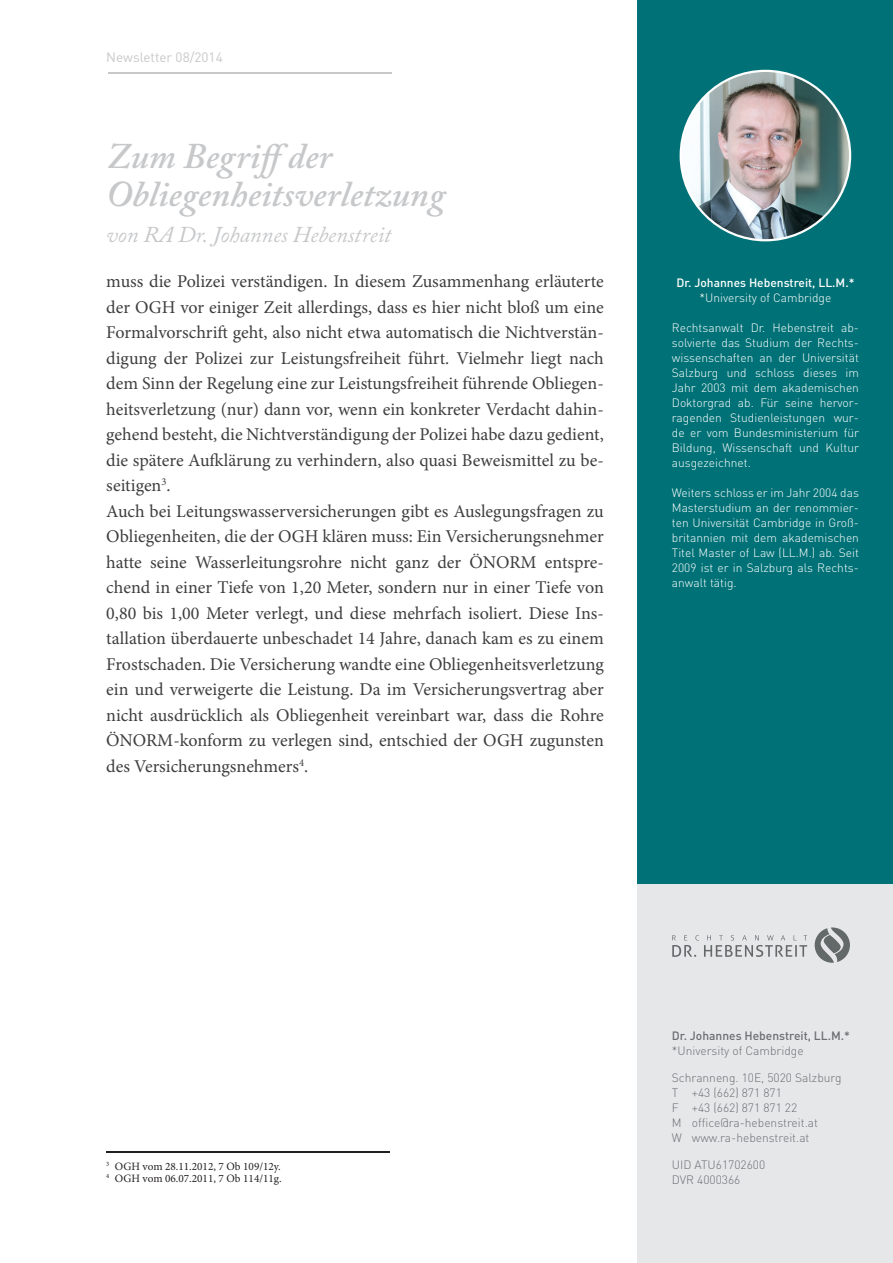
<style>
.page{position:relative;width:893px;height:1263px;background:#fff}
.page>*{position:absolute;margin:0;border:0;box-sizing:border-box;transform-origin:0 0}
.t1{font:italic 600 36px/37.5px "Adobe Caslon Pro";color:#c7c8ca}
.t2{font:italic 22.5px "Adobe Caslon Pro";color:#c7c8ca}
.t3{font:18px/25.5px "Minion Pro";color:#3e3e3f}
.t4{font:13.5px "DIN Pro";color:#c7c8ca}
.t5{font:300 12px/15px "DIN Pro";color:#fff;text-align:justify}
.t6{font:300 12px/15px "DIN Pro";color:#6c6d70}
.t7{font:500 12px "DIN Pro";color:#6c6d70}
.t8{font:500 12px "DIN Pro";color:#fff}
.t9{font:11.25px/12px "Minion Pro";color:#231f20}
</style>
<div class="page">
<div style="left:638px;top:0;width:255px;height:885px;background:#007277"></div>
<div style="left:638px;top:885px;width:255px;height:378px;background:#e6e7e9"></div>
<img style="left:680px;top:70px;width:171px;height:171px">
<svg style="left:815px;top:927px;width:35px;height:36px"></svg>
<svg style="left:672px;top:935px;width:135px;height:22px"></svg>
<hr style="left:106px;top:1151px;width:284px;height:1px;background:#231f20">
<hr style="left:108px;top:72px;width:283px;height:1px;background:#c7c8ca">
<p class="t4" style="left:106px;top:47px;width:118px">Newsletter 08/2014</p>
<h1 class="t1" style="left:106px;top:137px;width:340px">Zum Begriffder<br>Obliegenheitsverletzung</h1>
<p class="t2" style="left:106px;top:221px;width:286px">von RA Dr. Johannes Hebenstreit</p>
<p class="t3" style="left:106px;top:269px;width:499px">muss die Polizei verständigen. In diesem Zusammenhang erläuterte der OGH vor einiger Zeit allerdings, dass es hier nicht bloß um eine Formalvorschrift geht, also nicht etwa automatisch die Nichtverstän&shy;digung der Polizei zur Leistungsfreiheit führt. Vielmehr liegt nach dem Sinn der Regelung eine zur Leistungsfreiheit führende Obliegen&shy;heitsverletzung (nur) dann vor, wenn ein konkreter Verdacht dahin&shy;gehend besteht, die Nichtverständigung der Polizei habe dazu gedient, die spätere Aufklärung zu verhindern, also quasi Beweismittel zu be&shy;seitigen<sup>3</sup>.<br>Auch bei Leitungswasserversicherungen gibt es Auslegungsfragen zu Obliegenheiten, die der OGH klären muss: Ein Versicherungsnehmer hatte seine Wasserleitungsrohre nicht ganz der ÖNORM entspre&shy;chend in einer Tiefe von 1,20 Meter, sondern nur in einer Tiefe von 0,80 bis 1,00 Meter verlegt, und diese mehrfach isoliert. Diese Ins&shy;tallation überdauerte unbeschadet 14 Jahre, danach kam es zu einem Frostschaden. Die Versicherung wandte eine Obliegenheitsverletzung ein und verweigerte die Leistung. Da im Versicherungsvertrag aber nicht ausdrücklich als Obliegenheit vereinbart war, dass die Rohre ÖNORM-konform zu verlegen sind, entschied der OGH zugunsten des Versicherungsnehmers<sup>4</sup>.</p>
<p class="t8" style="left:676px;top:274px;width:180px">Dr. Johannes Hebenstreit, LL.M.*</p>
<p class="t5" style="left:699px;top:289px;width:133px">*University of Cambridge</p>
<p class="t5" style="left:672px;top:319px;width:189px">Rechtsanwalt Dr. Hebenstreit ab&shy;solvierte das Studium der Rechts&shy;wissenschaften an der Universität Salzburg und schloss dieses im Jahr 2003 mit dem akademischen Doktorgrad ab. Für seine hervor&shy;ragenden Studienleistungen wur&shy;de er vom Bundesministerium für Bildung, Wissenschaft und Kultur ausgezeichnet.</p>
<p class="t5" style="left:672px;top:484px;width:189px">Weiters schloss er im Jahr 2004 das Masterstudium an der renommier&shy;ten Universität Cambridge in Groß&shy;britannien mit dem akademischen Titel Master of Law (LL.M.) ab. Seit 2009 ist er in Salzburg als Rechts&shy;anwalt tätig.</p>
<p class="t9" style="left:106px;top:1160px;width:177px"><sup>3</sup> OGH vom 28.11.2012, 7 Ob 109/12y.<br><sup>4</sup> OGH vom 06.07.2011, 7 Ob 114/11g.</p>
<p class="t7" style="left:672px;top:1027px;width:180px">Dr. Johannes Hebenstreit, LL.M.*</p>
<p class="t6" style="left:672px;top:1042px;width:133px">*University of Cambridge</p>
<p class="t6" style="left:672px;top:1069px;width:171px">Schranneng. 10E, 5020 Salzburg<br>T +43 (662) 871 871<br>F +43 (662) 871 871 22<br>M office@ra-hebenstreit.at<br>W www.ra-hebenstreit.at</p>
<p class="t6" style="left:672px;top:1156px;width:95px">UID ATU61702600<br>DVR 4000366</p>
</div>
